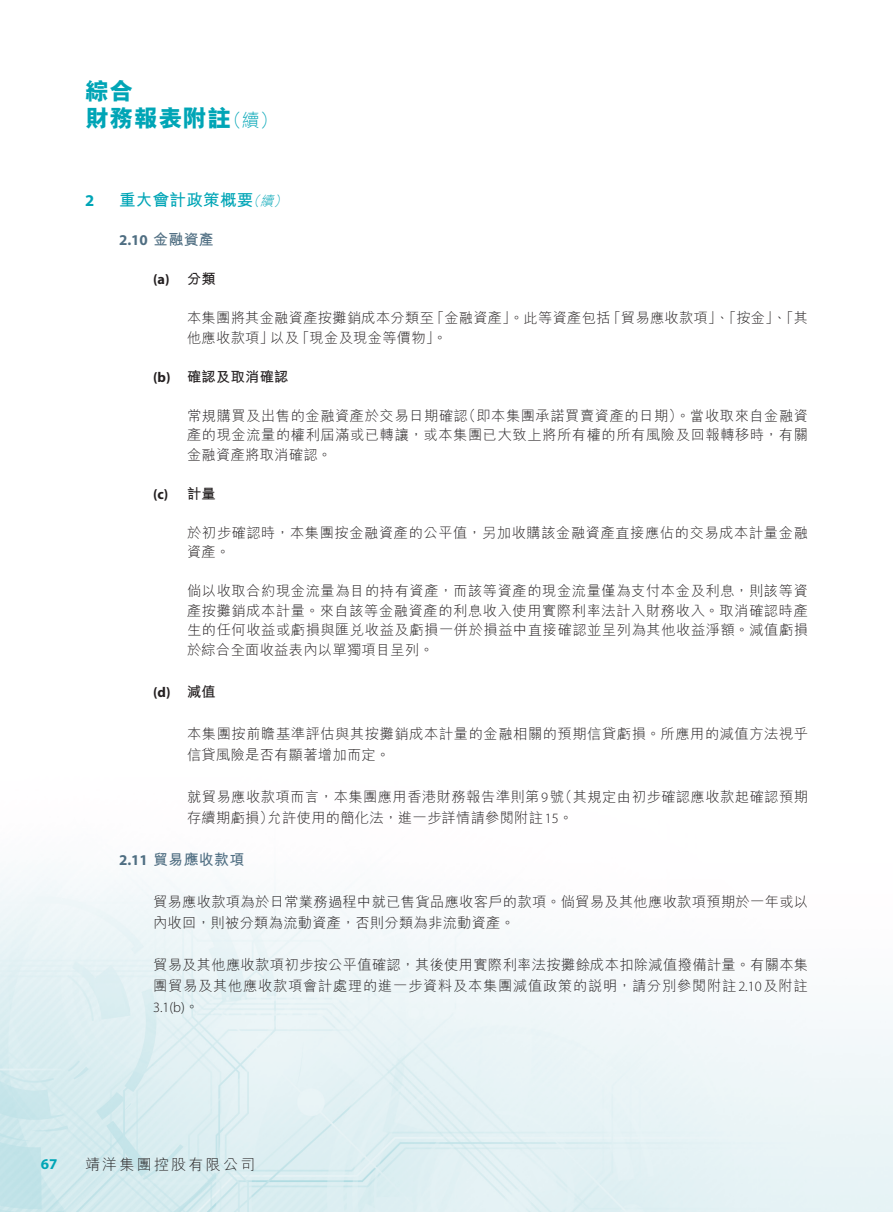
<style>
.page{position:relative;width:893px;height:1212px;background:#fff}
.page>*{position:absolute;margin:0;border:0;box-sizing:border-box;transform-origin:0 0}
.t1{font:800 24px "M Hei HK";letter-spacing:.02em;color:#00a5b6}
.t2{font:300 18px "M Hei HK";color:#00a5b6}
._01_H1{font:700 16.5px "M Hei HK";letter-spacing:.02em;color:#00a5b6}
._01_H1-2{font:700 16.5px "Myriad Pro";color:#00a5b6}
.t3{font:300 15px "M Hei HK";letter-spacing:.15em;color:#231f20}
._02_H2{font:700 15px "M Hei HK";letter-spacing:.02em;color:#4f6e82}
._02_H2-2{font:700 15px "Myriad Pro";color:#4f6e82}
.t4{font:700 15px "Myriad Pro";color:#00a5b6}
._00_txt{font:300 14.25px/19.5px "M Hei HK";letter-spacing:.04em;color:#231f20}
._00_txt-2{font:300 14.25px/19.5px "M Hei HK";letter-spacing:.02em;color:#231f20}
._03_H3{font:700 14.25px "M Hei HK";letter-spacing:.02em;color:#231f20}
._03_H3-2{font:700 14.25px "Myriad Pro";color:#231f20}
._01_H1-3{font:italic 300 13.5px "M Hei HK";color:#00a5b6}
.s1{font-family:"M Hei HK"}
.s2{font-family:"Myriad Pro"}
</style>
<div class="page">
<img style="left:0;top:875px;width:893px;height:337px">
<h1 class="t1" style="left:85px;top:79px;width:50px">綜合</h1>
<h1 class="t1" style="left:85px;top:106px;width:148px">財務報表附註</h1>
<p class="t2" style="left:224px;top:111px;width:55px">（續(</p>
<p class="_01_H1-2" style="left:85px;top:190px;width:11px">2</p>
<p class="_01_H1" style="left:119px;top:188px;width:136px">重大會計政策概要</p>
<p class="_01_H1-3" style="left:260px;top:194px;width:18px">續</p>
<p class="_01_H1-3" style="left:247px;top:194px;width:18px">（</p>
<p class="_01_H1-3" style="left:274px;top:194px;width:18px">(</p>
<p class="_02_H2-2" style="left:119px;top:230px;width:96px">2.10 <span class="s1">金融資產</span></p>
<p class="_03_H3" style="left:187px;top:268px;width:30px">分類</p>
<p class="_03_H3-2" style="left:153px;top:270px;width:18px">)a(</p>
<p class="_03_H3-2" style="left:153px;top:367px;width:19px">)b(</p>
<p class="_03_H3-2" style="left:153px;top:484px;width:17px">)c(</p>
<p class="_03_H3-2" style="left:153px;top:682px;width:19px">)d(</p>
<p class="_00_txt-2" style="left:295px;top:308px;width:153px;text-indent:-108px">本集團將其金融資產按攤銷成本分類至「現金及現金等價物。「</p>
<p class="_00_txt-2" style="left:607px;top:308px;width:203px">「貿易應收款項」、「按金」、「其</p>
<p class="_00_txt-2" style="left:430px;top:308px;width:182px">「金融資產」。此等資產包括</p>
<p class="_00_txt" style="left:187px;top:327px;width:88px">他應收款項」</p>
<p class="_03_H3" style="left:187px;top:366px;width:103px">確認及取消確認</p>
<p class="_00_txt" style="left:270px;top:327px;width:30px">以及</p>
<p class="_00_txt" style="left:462px;top:405px;width:348px">（即本集團承諾買賣資產的日期）。當收取來自金融資</p>
<p class="_00_txt" style="left:187px;top:405px;width:622px">常規購買及出售的金融資產於交易日期確認<br>產的現金流量的權利屆滿或已轉讓，或本集團已大致上將所有權的所有風險及回報轉移時，有關金融資產將取消確認。</p>
<p class="_03_H3" style="left:187px;top:483px;width:30px">計量</p>
<p class="_00_txt" style="left:187px;top:522px;width:622px">於初步確認時，本集團按金融資產的公平值，另加收購該金融資產直接應佔的交易成本計量金融資產。</p>
<p class="_00_txt" style="left:187px;top:581px;width:623px;text-align:justify">倘以收取合約現金流量為目的持有資產，而該等資產的現金流量僅為支付本金及利息，則該等資產按攤銷成本計量。來自該等金融資產的利息收入使用實際利率法計入財務收入。取消確認時產生的任何收益或虧損與匯兌收益及虧損一併於損益中直接確認並呈列為其他收益淨額。減值虧損於綜合全面收益表內以單獨項目呈列。</p>
<p class="_03_H3" style="left:187px;top:681px;width:30px">減值</p>
<p class="_00_txt" style="left:187px;top:723px;width:623px;line-height:21px">本集團按前瞻基準評估與其按攤銷成本計量的金融相關的預期信貸虧損。所應用的減值方法視乎信貸風險是否有顯著增加而定。</p>
<p class="_00_txt" style="left:268px;top:786px;width:542px;line-height:21px;text-indent:-81px">就貿易應收款項而言，本集團應用香港財務報告準則第<span class="s2">9</span> （號其規定由初步確認應收款起確認預期允許使用的簡化法，進一步詳情請參閱附註<span class="s2">15</span>。</p>
<p class="_00_txt" style="left:187px;top:807px;width:88px">存續期虧損）</p>
<p class="_02_H2" style="left:119px;top:848px;width:127px"><span class="s2">2.11</span> 貿易應收款項</p>
<p class="_00_txt" style="left:153px;top:891px;width:657px;line-height:21px">貿易應收款項為於日常業務過程中就已售貨品應收客戶的款項。倘貿易及其他應收款項預期於一年或以內收回，則被分類為流動資產，否則分類為非流動資產。</p>
<p class="_00_txt" style="left:153px;top:954px;width:657px;line-height:21px;text-align:justify">貿易及其他應收款項初步按公平值確認，其後使用實際利率法按攤餘成本扣除減值撥備計量。有關本集團貿易及其他應收款項會計處理的進一步資料及本集團減值政策的說明，請分別參閱附註<span class="s2">2.10</span>及附註<span class="s2">3 . 1</span> 。<span class="s2">(b(</span></p>
<p class="t4" style="left:41px;top:1154px;width:18px">67</p>
<p class="t3" style="left:85px;top:1157px;width:172px">靖洋集團控股有限公司</p>
</div>
